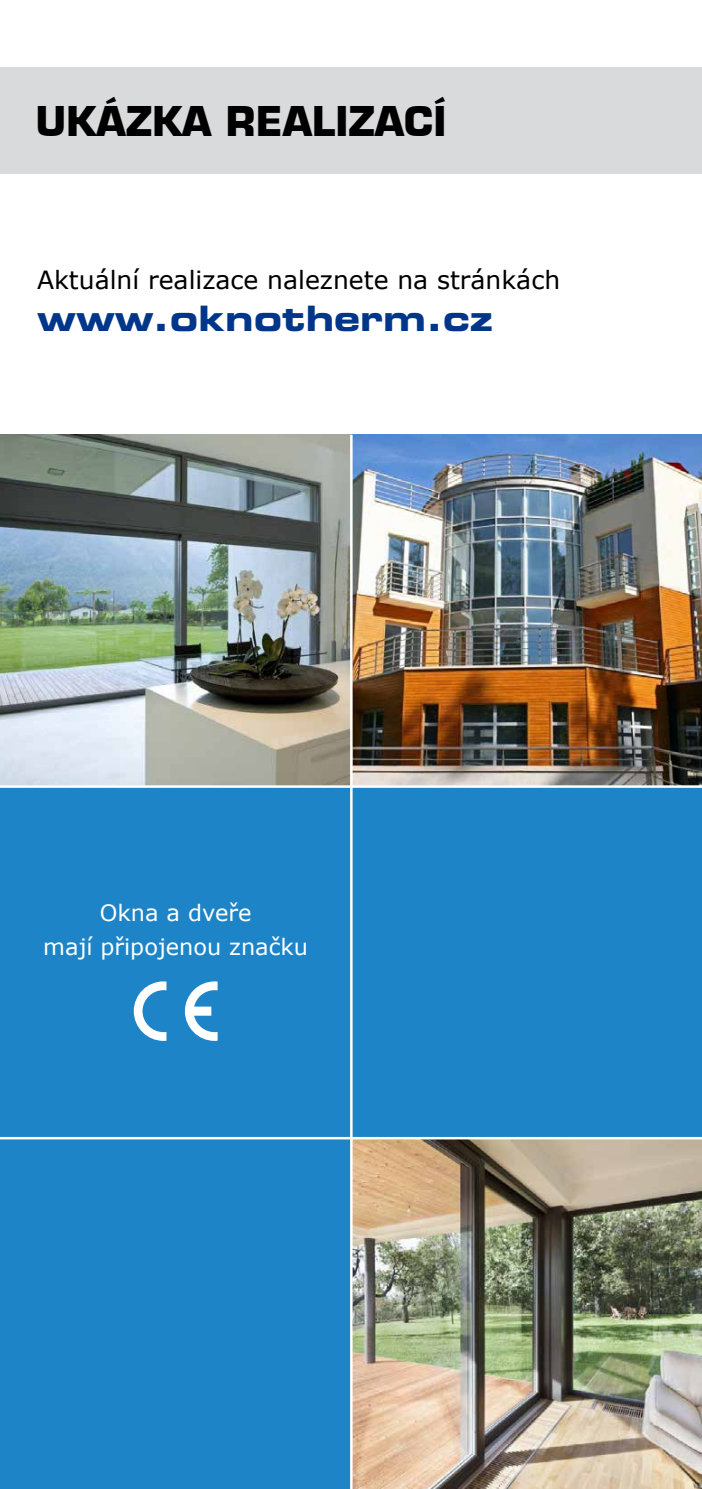
<style>
.page{position:relative;width:702px;height:1489px;background:#fff}
.page>*{position:absolute;margin:0;border:0;box-sizing:border-box;transform-origin:0 0}
.t1{font:700 40px "Eurostile LT";color:#000}
.t2{font:35px "Eurostile CE Bold Extended Two";color:#00368a}
.t3{font:25px "Verdana";color:#000}
.t4{font:22.5px/34px "Verdana";color:#fff;text-align:center}
</style>
<div class="page">
<div style="left:0;top:67px;width:702px;height:106px;background:#d9dadb"></div>
<img style="left:352px;top:435px;width:350px;height:350px">
<img style="left:352px;top:1139px;width:350px;height:349px">
<div style="left:351px;top:787px;width:351px;height:350px;background:#1d84c7"></div>
<img style="left:0;top:435px;width:350px;height:350px">
<div style="left:0;top:1136px;width:351px;height:352px;background:#1d84c7"></div>
<div style="left:0;top:786px;width:351px;height:350px;background:#1d84c7"></div>
<hr style="left:350px;top:435px;width:2px;height:1053px;background:#fff">
<hr style="left:0;top:785px;width:702px;height:2px;background:#fff">
<hr style="left:0;top:1136px;width:702px;height:3px;background:#fff">
<svg style="left:134px;top:981px;width:32px;height:59px"></svg>
<svg style="left:185px;top:981px;width:32px;height:59px"></svg>
<h1 class="t1" style="left:35px;top:97px;width:412px">UKÁZKA REALIZACÍ</h1>
<p class="t3" style="left:37px;top:263px;width:524px">Aktuální realizace naleznete na stránkách</p>
<h2 class="t2" style="left:37px;top:298px;width:457px">www.oknotherm.cz</h2>
<p class="t4" style="left:43px;top:895px;width:266px">Okna a dveře<br>mají připojenou značku</p>
</div>
